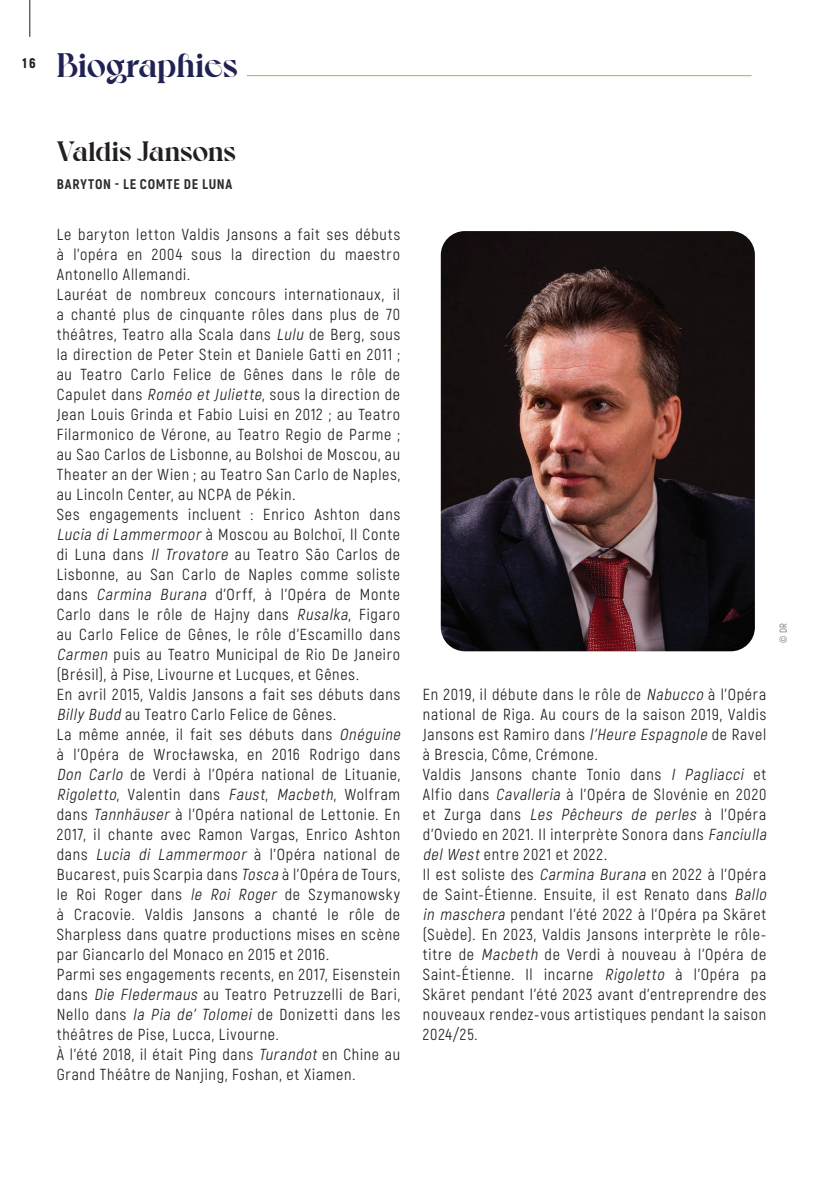
<style>
.page{position:relative;width:823px;height:1191px;background:#fff}
.page>*{position:absolute;margin:0;border:0;box-sizing:border-box;transform-origin:0 0}
.t1{font:700 34px "Voyage";color:#1f2252}
.t2{font:700 28px "Voyage";letter-spacing:.01em;color:#231f20}
.t3{font:16px/20px "Akrobat";letter-spacing:.05em;color:#231f20}
.t4{font:800 14px "Akrobat";letter-spacing:.06em;color:#2e2b2c}
.t5{font:900 14px "Akrobat";color:#231f20}
.t6{font:10px "Akrobat";color:#6c6d70}
.s1{font-style:italic}
</style>
<div class="page">
<hr style="left:29px;top:0;width:1px;height:37px;background:#231f20">
<img style="left:440px;top:231px;width:314px;height:420px">
<hr style="left:247px;top:75px;width:504px;height:1px;background:#cd9f57">
<p class="t5" style="left:22px;top:54px;width:15px">16</p>
<h1 class="t1" style="left:57px;top:45px;width:182px">Biographies</h1>
<h2 class="t2" style="left:57px;top:135px;width:181px">Valdis Jansons</h2>
<p class="t4" style="left:57px;top:175px;width:177px">BARYTON - LE COMTE DE LUNA</p>
<p class="t3" style="left:57px;top:224px;width:348px">Le baryton letton Valdis Jansons a fait ses débuts à l’opéra en 2004 sous la direction du maestro Antonello Allemandi.<br>Lauréat de nombreux concours internationaux, il a chanté plus de cinquante rôles dans plus de 70 théâtres, Teatro alla Scala dans <span class="s1">Lulu</span> de Berg, sous la direction de Peter Stein et Daniele Gatti en 2011 ; au Teatro Carlo Felice de Gênes dans le rôle de Capulet dans <span class="s1">Roméo et Juliette</span>, sous la direction de Jean Louis Grinda et Fabio Luisi en 2012 ; au Teatro Filarmonico de Vérone, au Teatro Regio de Parme ; au Sao Carlos de Lisbonne, au Bolshoi de Moscou, au Theater an der Wien ; au Teatro San Carlo de Naples, au Lincoln Center, au NCPA de Pékin.<br>Ses engagements incluent : Enrico Ashton dans <span class="s1">Lucia di Lammermoor</span> à Moscou au Bolchoï, Il Conte di Luna dans <span class="s1">Il Trovatore</span> au Teatro São Carlos de Lisbonne, au San Carlo de Naples comme soliste dans <span class="s1">Carmina Burana</span> d’Orff, à l’Opéra de Monte Carlo dans le rôle de Hajny dans <span class="s1">Rusalka</span>, Figaro au Carlo Felice de Gênes, le rôle d’Escamillo dans <span class="s1">Carmen</span> puis au Teatro Municipal de Rio De Janeiro (Brésil), à Pise, Livourne et Lucques, et Gênes.<br>En avril 2015, Valdis Jansons a fait ses débuts dans <span class="s1">Billy Budd</span> au Teatro Carlo Felice de Gênes.<br>La même année, il fait ses débuts dans <span class="s1">Onéguine </span>à l’Opéra de Wrocławska, en 2016 Rodrigo dans <span class="s1">Don Carlo</span> de Verdi à l’Opéra national de Lituanie, <span class="s1">Rigoletto</span>, Va l e n t i n d a n s <span class="s1">Faust</span>, <span class="s1">Macbeth</span>, W o l f r a m dans <span class="s1">Tannhäuser</span> à l’Opéra national de Lettonie. En 2017, il chante avec Ramon Vargas, Enrico Ashton dans <span class="s1">Lucia di Lammermoor</span> à l’Opéra national de Bucarest, puis Scarpia dans <span class="s1">Tosca</span> à l’Opéra de Tours, le Roi Roger dans <span class="s1">le Roi Roger</span> de Szymanowsky à Cracovie. Valdis Jansons a chanté le rôle de Sharpless dans quatre productions mises en scène par Giancarlo del Monaco en 2015 et 2016.<br>Parmi ses engagements recents, en 2017, Eisenstein dans <span class="s1">Die Fledermaus</span> au Teatro Petruzzelli de Bari, Nello dans <span class="s1">la Pia de’ Tolomei</span> de Donizetti dans les théâtres de Pise, Lucca, Livourne.<br>À l’été 2018, il était Ping dans <span class="s1">Turandot</span> en Chine au Grand Théâtre de Nanjing, Foshan, et Xiamen.</p>
<p class="t6" style="left:777px;top:643px;width:21px;rotate:-90deg">©DR</p>
<p class="t3" style="left:422px;top:684px;width:348px">En 2019, il débute dans le rôle de <span class="s1">Nabucco</span> à l’Opéra national de Riga. Au cours de la saison 2019, Valdis Jansons est Ramiro dans <span class="s1">l’Heure Espagnole</span> de Ravel à Brescia, Côme, Crémone.<br>Valdis Jansons chante Tonio dans <span class="s1">I Pagliacci</span> et Alfio dans <span class="s1">Cavalleria</span> à l’Opéra de Slovénie en 2020 e t Z u r g a d a n s <span class="s1">Les Pêcheurs de perles</span> à l ’ O p é ra d’Oviedo en 2021. Il interprète Sonora dans <span class="s1">Fanciulla del West</span> entre 2021 et 2022.<br>Il est soliste des <span class="s1">Carmina Burana</span> en 2022 à l’Opéra de Saint-Étienne. Ensuite, il est Renato dans <span class="s1">Ballo in maschera</span> pendant l’été 2022 à l’Opéra pa Skäret (Suède). En 2023, Valdis Jansons interprète le rôle&shy;titre de <span class="s1">Macbeth</span> de Verdi à nouveau à l’Opéra de Saint-Étienne. Il incarne <span class="s1">Rigoletto</span> à l’Opéra pa Skäret pendant l’été 2023 avant d’entreprendre des nouveaux rendez-vous artistiques pendant la saison 2024/25.</p>
</div>
